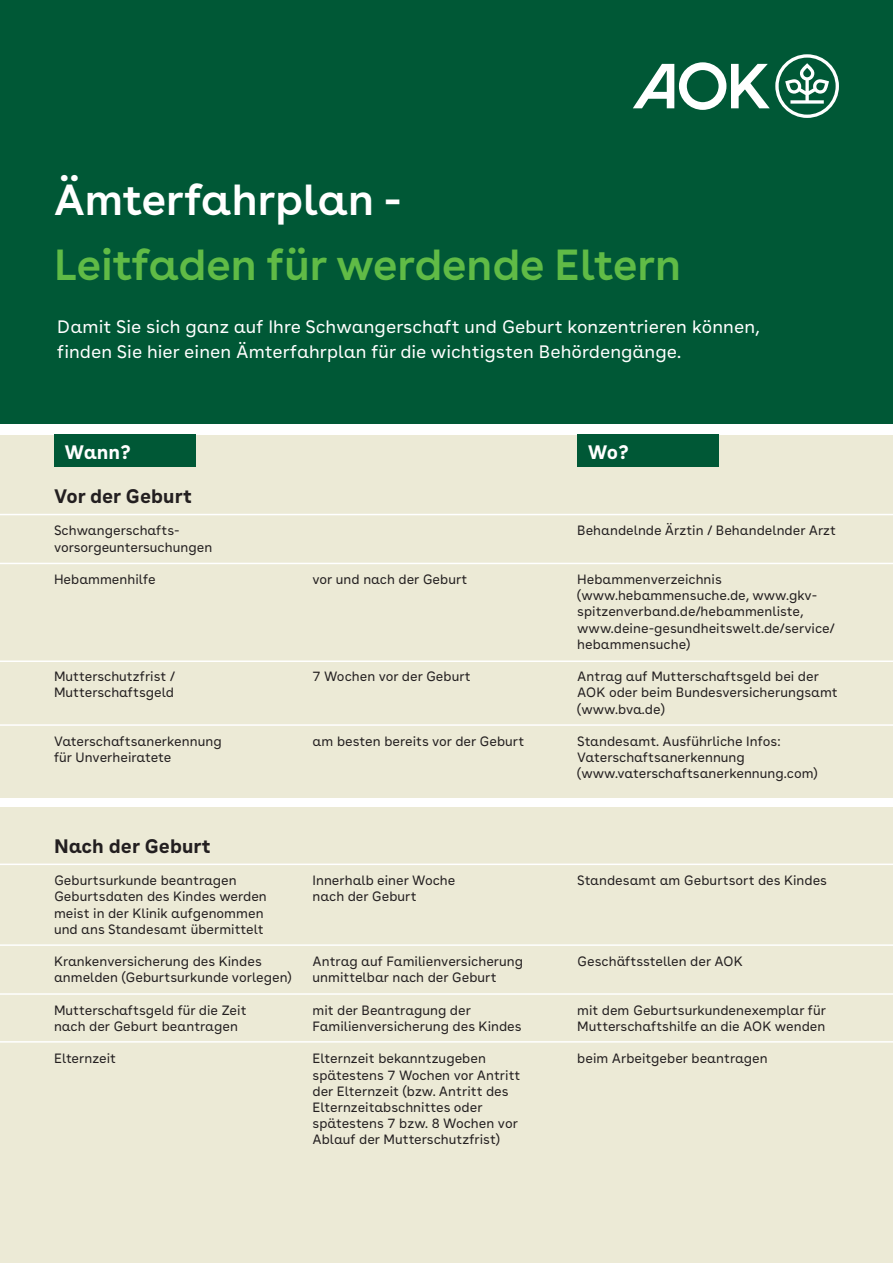
<style>
.page{position:relative;width:893px;height:1263px;background:#fff}
.page>*{position:absolute;margin:0;border:0;box-sizing:border-box;transform-origin:0 0}
.t1{font:600 43.5px "AOK Buenos Aires";color:#60bb46}
.t2{font:600 43.5px "AOK Buenos Aires";color:#fff}
.t3{font:700 19.5px "AOK Buenos Aires Text";color:#231f20}
.t4{font:700 19.5px "AOK Buenos Aires Text";letter-spacing:-.02em;color:#fff}
.t5{font:18px/24.3px "AOK Buenos Aires Text";color:#fff}
.t6{font:13.5px/16.2px "AOK Buenos Aires Text";color:#231f20}
</style>
<div class="page">
<div style="left:0;top:435px;width:893px;height:362px;background:#ecead6"></div>
<div style="left:0;top:808px;width:893px;height:455px;background:#ecead6"></div>
<div style="left:54px;top:434px;width:142px;height:33px;background:#005836"></div>
<div style="left:577px;top:434px;width:142px;height:33px;background:#005836"></div>
<div style="left:0;top:0;width:893px;height:423px;background:#005836"></div>
<svg style="left:633px;top:54px;width:206px;height:64px"></svg>
<hr style="left:0;top:514px;width:893px;height:1px;background:#fff">
<hr style="left:0;top:863px;width:893px;height:2px;background:#fff">
<hr style="left:0;top:944px;width:893px;height:2px;background:#fff">
<hr style="left:0;top:993px;width:893px;height:2px;background:#fff">
<hr style="left:0;top:1041px;width:893px;height:1px;background:#fff">
<hr style="left:0;top:563px;width:893px;height:1px;background:#fff">
<hr style="left:0;top:660px;width:893px;height:2px;background:#fff">
<hr style="left:0;top:724px;width:893px;height:2px;background:#fff">
<h1 class="t2" style="left:54px;top:163px;width:349px">Ämterfahrplan -</h1>
<h1 class="t1" style="left:54px;top:228px;width:629px">Leitfaden für werdende Eltern</h1>
<h3 class="t5" style="left:57px;top:313px;width:704px">Damit Sie sich ganz auf Ihre Schwangerschaft und Geburt konzentrieren können, finden Sie hier einen Ämterfahrplan für die wichtigsten Behördengänge.</h3>
<h2 class="t4" style="left:65px;top:435px;width:68px">Wann?</h2>
<h2 class="t3" style="left:54px;top:479px;width:140px">Vor der Geburt</h2>
<p class="t6" style="left:54px;top:521px;width:160px">Schwangerschafts&shy;vorsorgeuntersuchungen</p>
<p class="t6" style="left:54px;top:570px;width:103px">Hebammenhilfe</p>
<p class="t6" style="left:313px;top:570px;width:156px">vor und nach der Geburt</p>
<p class="t6" style="left:54px;top:667px;width:122px">Mutterschutzfrist /<br>Mutterschaftsgeld</p>
<p class="t6" style="left:54px;top:732px;width:169px">Vaterschaftsanerkennung für Unverheiratete</p>
<p class="t6" style="left:313px;top:667px;width:160px">7 Wochen vor der Geburt</p>
<p class="t6" style="left:313px;top:732px;width:213px">am besten bereits vor der Geburt</p>
<h2 class="t3" style="left:54px;top:829px;width:158px">Nach der Geburt</h2>
<p class="t6" style="left:54px;top:871px;width:214px">Geburtsurkunde beantragen<br>Geburtsdaten des Kindes werden meist in der Klinik aufgenommen und ans Standesamt übermittelt</p>
<p class="t6" style="left:54px;top:952px;width:239px">Krankenversicherung des Kindes anmelden (Geburtsurkunde vorlegen)</p>
<p class="t6" style="left:54px;top:1001px;width:194px">Mutterschaftsgeld für die Zeit nach der Geburt beantragen</p>
<p class="t6" style="left:54px;top:1049px;width:64px">Elternzeit</p>
<p class="t6" style="left:313px;top:871px;width:144px">Innerhalb einer Woche nach der Geburt</p>
<p class="t6" style="left:313px;top:952px;width:212px">Antrag auf Familienversicherung unmittelbar nach der Geburt</p>
<p class="t6" style="left:313px;top:1001px;width:211px">mit der Beantragung der<br>Familienversicherung des Kindes</p>
<p class="t6" style="left:313px;top:1049px;width:209px">Elternzeit bekanntzugeben spätestens 7 Wochen vor Antritt der Elternzeit (bzw. Antritt des<br>Elternzeitabschnittes oder spätestens 7 bzw. 8 Wochen vor<br>Ablauf der Mutterschutzfrist)</p>
<h2 class="t4" style="left:588px;top:435px;width:43px">Wo?</h2>
<p class="t6" style="left:577px;top:521px;width:260px">Behandelnde Ärztin / Behandelnder Arzt</p>
<p class="t6" style="left:577px;top:570px;width:259px">Hebammenverzeichnis (www.hebammensuche.de, www.gkv&shy;spitzenverband.de/hebammenliste, www.deine-gesundheitswelt.de/service/ hebammensuche)</p>
<p class="t6" style="left:577px;top:667px;width:262px">Antrag auf Mutterschaftsgeld bei der<br>AOK oder beim Bundesversicherungsamt (www.bva.de)</p>
<p class="t6" style="left:577px;top:732px;width:242px">Standesamt. Ausführliche Infos:<br>Vaterschaftsanerkennung (www.vaterschaftsanerkennung.com)</p>
<p class="t6" style="left:577px;top:871px;width:251px">Standesamt am Geburtsort des Kindes</p>
<p class="t6" style="left:577px;top:952px;width:167px">Geschäftsstellen der AOK</p>
<p class="t6" style="left:577px;top:1001px;width:250px">mit dem Geburtsurkundenexemplar für<br>Mutterschaftshilfe an die AOK wenden</p>
<p class="t6" style="left:577px;top:1049px;width:192px">beim Arbeitgeber beantragen</p>
</div>
